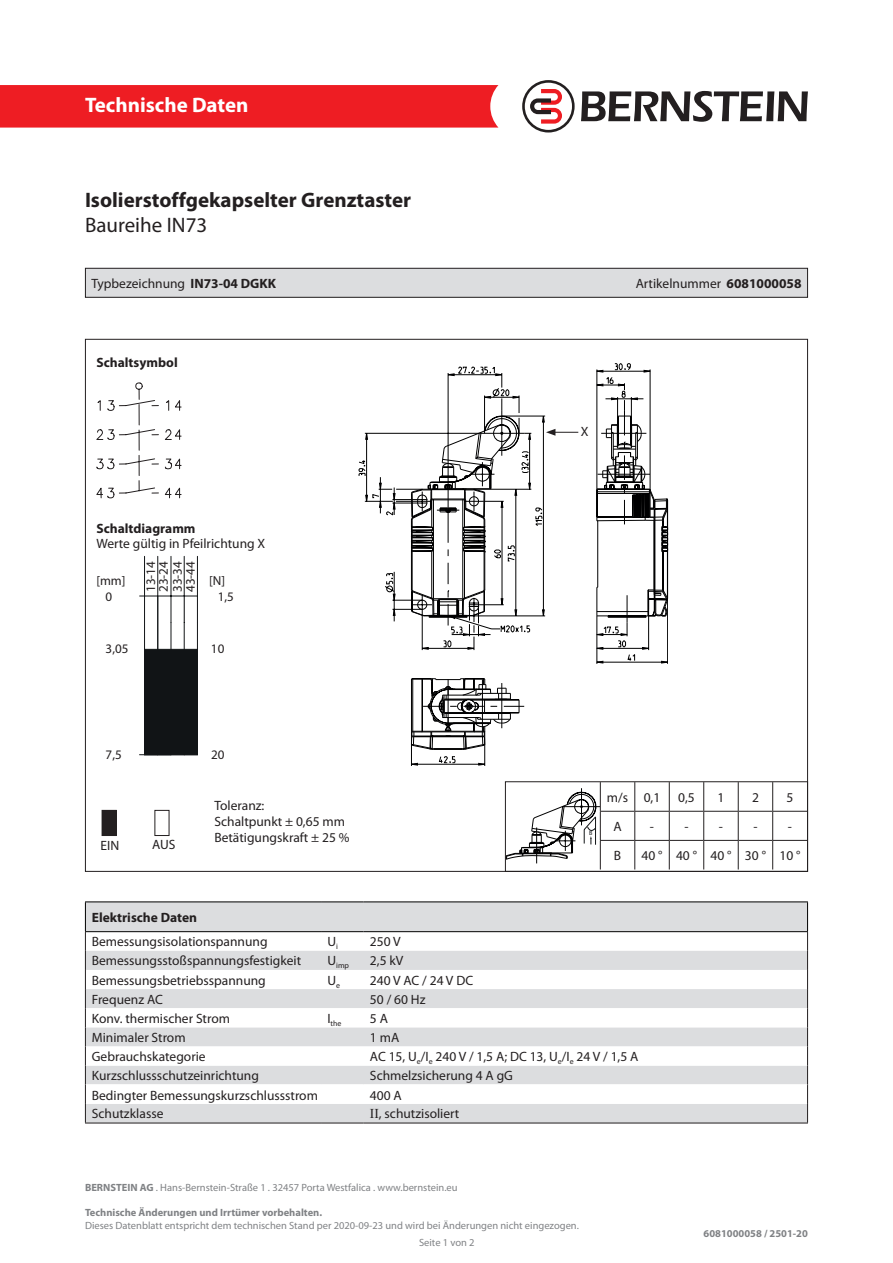
<style>
.page{position:relative;width:893px;height:1263px;background:#fff}
.page>*{position:absolute;margin:0;border:0;box-sizing:border-box;transform-origin:0 0}
.t1{font:700 21px "Myriad Pro";color:#231f20}
.t2{font:700 21px "Myriad Pro";color:#fff}
.t3{font:21px "Myriad Pro";color:#231f20}
.t4{font:13.5px "Myriad Pro";color:#231f20}
.t5{font:700 13.5px "Myriad Pro";color:#231f20}
.t6{font:13.05px/12.6px "Myriad Pro";color:#231f20}
.t7{font:10.5px "Myriad Pro";color:#808285}
.t8{font:700 10.5px "Myriad Pro";color:#808285}
.t9{font:7.8px "Myriad Pro";color:#231f20}
.t10{font:6.15px "Myriad Pro";color:#111416}
.s1{font-weight:700}
.s2{font-family:"Times New Roman"}
</style>
<div class="page">
<div style="left:0;top:85px;width:498px;height:43px;background:#ee1d23"></div>
<svg style="left:581px;top:91px;width:227px;height:31px"></svg>
<svg style="left:522px;top:80px;width:53px;height:53px"></svg>
<svg style="left:96px;top:382px;width:86px;height:116px"></svg>
<hr style="left:157px;top:556px;width:1px;height:119px;background:#111416">
<hr style="left:140px;top:754px;width:44px;height:1px;background:#111416">
<hr style="left:171px;top:622px;width:1px;height:133px;background:#111416">
<hr style="left:184px;top:622px;width:1px;height:133px;background:#111416">
<hr style="left:144px;top:596px;width:1px;height:79px;background:#111416">
<svg style="left:140px;top:596px;width:58px;height:26px"></svg>
<hr style="left:144px;top:556px;width:1px;height:40px;background:#111416">
<hr style="left:171px;top:556px;width:1px;height:66px;background:#111416">
<hr style="left:184px;top:556px;width:1px;height:40px;background:#111416">
<hr style="left:197px;top:622px;width:1px;height:133px;background:#111416">
<hr style="left:197px;top:556px;width:1px;height:40px;background:#111416">
<div style="left:144px;top:649px;width:54px;height:106px;background:#111416"></div>
<div style="left:102px;top:810px;width:14px;height:25px;background:#231f20"></div>
<div style="left:102px;top:810px;width:15px;height:26px;border:1px solid #231f20"></div>
<div style="left:154px;top:810px;width:15px;height:26px;border:1px solid #231f20"></div>
<svg style="left:439px;top:756px;width:16px;height:7px"></svg>
<hr style="left:411px;top:764px;width:74px;height:1px;background:#000001">
<hr style="left:411px;top:731px;width:1px;height:35px;background:#000001">
<hr style="left:484px;top:731px;width:1px;height:35px;background:#000001">
<svg style="left:359px;top:363px;width:309px;height:387px"></svg>
<hr style="left:600px;top:811px;width:35px;height:1px;background:#231f20">
<hr style="left:635px;top:811px;width:34px;height:1px;background:#231f20">
<hr style="left:669px;top:811px;width:35px;height:1px;background:#231f20">
<hr style="left:704px;top:811px;width:34px;height:1px;background:#231f20">
<hr style="left:738px;top:811px;width:35px;height:1px;background:#231f20">
<hr style="left:773px;top:811px;width:34px;height:1px;background:#231f20">
<hr style="left:600px;top:840px;width:35px;height:1px;background:#231f20">
<hr style="left:635px;top:840px;width:34px;height:1px;background:#231f20">
<svg style="left:634px;top:783px;width:1px;height:86px"></svg>
<hr style="left:669px;top:840px;width:35px;height:1px;background:#231f20">
<svg style="left:669px;top:783px;width:1px;height:86px"></svg>
<hr style="left:704px;top:840px;width:34px;height:1px;background:#231f20">
<svg style="left:703px;top:783px;width:1px;height:86px"></svg>
<hr style="left:738px;top:840px;width:35px;height:1px;background:#231f20">
<svg style="left:738px;top:783px;width:1px;height:86px"></svg>
<hr style="left:773px;top:840px;width:34px;height:1px;background:#231f20">
<svg style="left:772px;top:783px;width:1px;height:86px"></svg>
<svg style="left:507px;top:783px;width:94px;height:86px"></svg>
<div style="left:505px;top:781px;width:303px;height:91px;border:1px solid #231f20"></div>
<div style="left:85px;top:268px;width:722px;height:29px;background:#dcdddf"></div>
<div style="left:85px;top:268px;width:723px;height:30px;border:1px solid #231f20"></div>
<hr style="left:85px;top:1123px;width:236px;height:1px;background:#231f20">
<hr style="left:321px;top:1123px;width:43px;height:1px;background:#231f20">
<hr style="left:364px;top:1123px;width:444px;height:1px;background:#231f20">
<hr style="left:85px;top:901px;width:236px;height:1px;background:#000">
<hr style="left:321px;top:901px;width:43px;height:1px;background:#000">
<hr style="left:364px;top:901px;width:444px;height:1px;background:#000">
<svg style="left:85px;top:902px;width:723px;height:221px"></svg>
<h1 class="t2" style="left:85px;top:91px;width:165px">Technische Daten</h1>
<p class="t1" style="left:85px;top:186px;width:328px">Isolierstoffgekapselter Grenztaster</p>
<p class="t3" style="left:85px;top:212px;width:124px">Baureihe IN73</p>
<p class="t4" style="left:91px;top:275px;width:186px">Typbezeichnung <span class="s1">IN73-04 DGKK</span></p>
<p class="t4" style="left:636px;top:275px;width:167px">Artikelnummer <span class="s1">6081000058</span></p>
<p class="t5" style="left:96px;top:354px;width:83px">Schaltsymbol</p>
<p class="t5" style="left:96px;top:520px;width:101px">Schaltdiagramm</p>
<p class="t4" style="left:96px;top:535px;width:170px">Werte gültig in Pfeilrichtung X</p>
<p class="t6" style="left:96px;top:574px;width:31px">[mm]</p>
<p class="t6" style="left:106px;top:590px;width:8px">0</p>
<p class="t6" style="left:144px;top:592px;width:32px;rotate:-90deg">13-14<br>23-24</p>
<p class="t6" style="left:171px;top:592px;width:32px;line-height:13px;rotate:-90deg">33-34<br>43-44</p>
<p class="t6" style="left:209px;top:574px;width:18px">[N]</p>
<p class="t6" style="left:218px;top:590px;width:18px">1,5</p>
<p class="t6" style="left:106px;top:642px;width:24px">3,05</p>
<p class="t6" style="left:211px;top:642px;width:15px">10</p>
<p class="t6" style="left:106px;top:748px;width:18px">7,5</p>
<p class="t4" style="left:101px;top:837px;width:20px">EIN</p>
<p class="t4" style="left:152px;top:836px;width:25px">AUS</p>
<p class="t6" style="left:211px;top:748px;width:15px">20</p>
<p class="t4" style="left:214px;top:797px;width:52px">Toleranz:</p>
<p class="t4" style="left:214px;top:813px;width:132px">Schaltpunkt ± 0,65 mm</p>
<p class="t4" style="left:214px;top:829px;width:137px">Betätigungskraft ± 25 %</p>
<p class="t4" style="left:581px;top:424px;width:9px">X</p>
<p class="t10" style="left:589px;top:829px;width:5px">B</p>
<p class="t4" style="left:607px;top:789px;width:23px">m/s</p>
<p class="t4" style="left:644px;top:789px;width:18px">0,1</p>
<p class="t4" style="left:678px;top:789px;width:18px">0,5</p>
<p class="t4" style="left:717px;top:789px;width:8px">1</p>
<p class="t4" style="left:752px;top:789px;width:8px">2</p>
<p class="t4" style="left:786px;top:789px;width:8px">5</p>
<p class="t4" style="left:613px;top:818px;width:10px">A</p>
<p class="t4" style="left:650px;top:818px;width:6px">-</p>
<p class="t4" style="left:684px;top:818px;width:6px">-</p>
<p class="t4" style="left:719px;top:818px;width:6px">-</p>
<p class="t4" style="left:753px;top:818px;width:6px">-</p>
<p class="t4" style="left:788px;top:818px;width:6px">-</p>
<p class="t4" style="left:614px;top:847px;width:9px">B</p>
<p class="t4" style="left:641px;top:847px;width:23px">40 °</p>
<p class="t4" style="left:676px;top:847px;width:23px">40 °</p>
<p class="t4" style="left:710px;top:847px;width:23px">40 °</p>
<p class="t4" style="left:745px;top:847px;width:23px">30 °</p>
<p class="t4" style="left:779px;top:847px;width:23px">10 °</p>
<p class="t5" style="left:92px;top:908px;width:107px">Elektrische Daten</p>
<p class="t4" style="left:92px;top:934px;width:177px">Bemessungsisolationspannung</p>
<p class="t4" style="left:327px;top:934px;width:12px">U<sub>i</sub></p>
<p class="t4" style="left:370px;top:934px;width:32px">250 V</p>
<p class="t4" style="left:92px;top:952px;width:211px">Bemessungsstoßspannungsfestigkeit</p>
<p class="t9" style="left:327px;top:961px;width:23px"><sup>U</sup>imp</p>
<p class="t4" style="left:370px;top:952px;width:35px">2,5 kV</p>
<p class="t4" style="left:92px;top:972px;width:176px">Bemessungsbetriebsspannung</p>
<p class="t4" style="left:327px;top:972px;width:14px">U<sub>e</sub></p>
<p class="t4" style="left:370px;top:972px;width:105px">240 V AC / 24 V DC</p>
<p class="t4" style="left:92px;top:991px;width:73px">Frequenz AC</p>
<p class="t4" style="left:370px;top:991px;width:57px">50 / 60 Hz</p>
<p class="t4" style="left:92px;top:1010px;width:140px">Konv. thermischer Strom</p>
<p class="t9" style="left:327px;top:1018px;width:16px"><sup>I</sup>the</p>
<p class="t4" style="left:370px;top:1010px;width:20px">5 A</p>
<p class="t4" style="left:92px;top:1029px;width:95px">Minimaler Strom</p>
<p class="t4" style="left:370px;top:1029px;width:31px">1 mA</p>
<p class="t4" style="left:92px;top:1048px;width:115px">Gebrauchskategorie</p>
<p class="t4" style="left:370px;top:1048px;width:270px">AC 15, U<sub>e</sub>/I<sub>e</sub> 240 V / 1,5 A; DC 13, U<sub>e</sub>/I<sub>e</sub> 24 V / 1,5 A</p>
<p class="t4" style="left:92px;top:1067px;width:169px">Kurzschlussschutzeinrichtung</p>
<p class="t4" style="left:370px;top:1067px;width:145px">Schmelzsicherung 4 A gG</p>
<p class="t4" style="left:92px;top:1087px;width:228px">Bedingter Bemessungskurzschlussstrom</p>
<p class="t4" style="left:370px;top:1087px;width:33px">400 A</p>
<p class="t4" style="left:92px;top:1105px;width:73px">Schutzklasse</p>
<p class="t4" style="left:370px;top:1105px;width:91px"><span class="s2">II</span>, schutzisoliert</p>
<p class="t7" style="left:85px;top:1181px;width:374px"><span class="s1">BERNSTEIN AG</span> . Hans-Bernstein-Straße 1 . 32457 Porta Westfalica . www.bernstein.eu</p>
<p class="t8" style="left:85px;top:1206px;width:239px">Technische Änderungen und Irrtümer vorbehalten.</p>
<p class="t7" style="left:85px;top:1219px;width:495px">Dieses Datenblatt entspricht dem technischen Stand per 2020-09-23 und wird bei Änderungen nicht eingezogen.</p>
<p class="t7" style="left:419px;top:1236px;width:57px">Seite 1 von 2</p>
<p class="t8" style="left:704px;top:1227px;width:106px">6081000058 / 2501-20</p>
</div>
